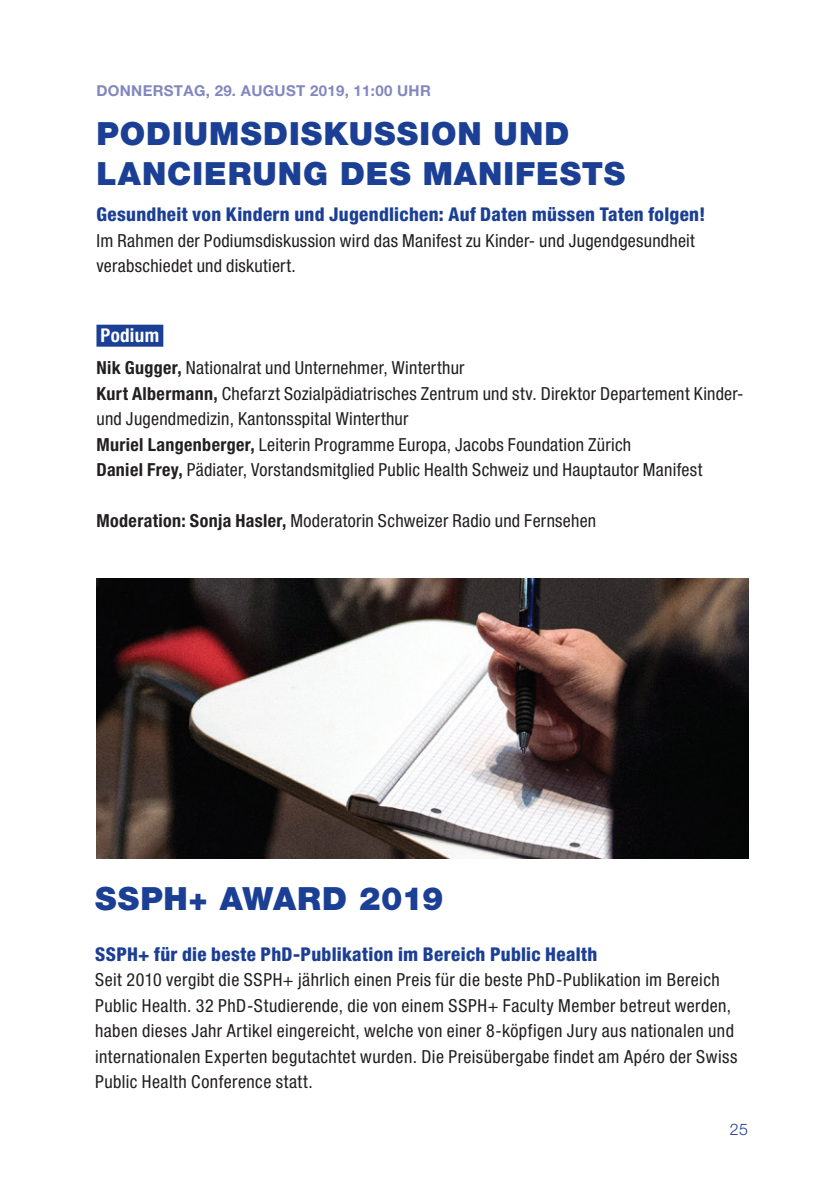
<style>
.page{position:relative;width:840px;height:1191px;background:#fff}
.page>*{position:absolute;margin:0;border:0;box-sizing:border-box;transform-origin:0 0}
.t1{font:900 32px/40px "Helvetica Neue LT Pro";letter-spacing:.03em;color:#1b3f94}
.t2{font:800 condensed 19px "Helvetica Neue LT Pro";letter-spacing:.02em;color:#1b3f94}
.t3{font:700 condensed 19px "Helvetica Neue LT Pro";letter-spacing:.015em;color:#fff}
.t4{font:condensed 18px/25.6px "Helvetica Neue LT Pro";letter-spacing:.02em;color:#231f20}
.t5{font:300 16px "Helvetica Neue LT Pro";color:#1b3f94}
.t6{font:700 15px "Helvetica Neue LT Pro";letter-spacing:.02em;color:#8287bf}
.s1{font-weight:700}
</style>
<div class="page">
<div style="left:96px;top:325px;width:67px;height:22px;background:#1b3f94"></div>
<img style="left:96px;top:578px;width:651px;height:281px">
<p class="t6" style="left:96px;top:81px;width:336px">DONNERSTAG, 29. AUGUST 2019, 11:00 UHR</p>
<h1 class="t1" style="left:96px;top:113px;width:530px">PODIUMSDISKUSSION UND<br>LANCIERUNG DES MANIFESTS</h1>
<p class="t2" style="left:96px;top:203px;width:610px">Gesundheit von Kindern und Jugendlichen: Auf Daten müssen Taten folgen!</p>
<p class="t4" style="left:96px;top:227px;width:599px">Im Rahmen der Podiumsdiskussion wird das Manifest zu Kinder- und Jugendgesundheit verabschiedet und diskutiert.</p>
<p class="t3" style="left:100px;top:323px;width:60px">Podium</p>
<p class="t4" style="left:96px;top:355px;width:648px"><span class="s1">Nik Gugger,</span> Nationalrat und Unternehmer, Winterthur<br><span class="s1">Kurt Albermann,</span> Chefarzt Sozialpädiatrisches Zentrum und stv. Direktor Departement Kinder&shy;und Jugendmedizin, Kantonsspital Winterthur<br><span class="s1">Muriel Langenberger,</span> Leiterin Programme Europa, Jacobs Foundation Zürich<br><span class="s1">Daniel Frey,</span> Pädiater, Vorstandsmitglied Public Health Schweiz und Hauptautor Manifest</p>
<p class="t4" style="left:96px;top:508px;width:501px"><span class="s1">Moderation: Sonja Hasler,</span> Moderatorin Schweizer Radio und Fernsehen</p>
<h1 class="t1" style="left:95px;top:878px;width:350px">SSPH+ AWARD 2019</h1>
<p class="t2" style="left:95px;top:942px;width:503px">SSPH+ für die beste PhD-Publikation im Bereich Public Health</p>
<p class="t4" style="left:95px;top:967px;width:643px">Seit 2010 vergibt die SSPH+ jährlich einen Preis für die beste PhD-Publikation im Bereich Public Health. 32 PhD-Studierende, die von einem SSPH+ Faculty Member betreut werden, haben dieses Jahr Artikel eingereicht, welche von einer 8-köpfigen Jury aus nationalen und internationalen Experten begutachtet wurden. Die Preisübergabe findet am Apéro der Swiss Public Health Conference statt.</p>
<p class="t5" style="left:729px;top:1119px;width:20px">25</p>
</div>
